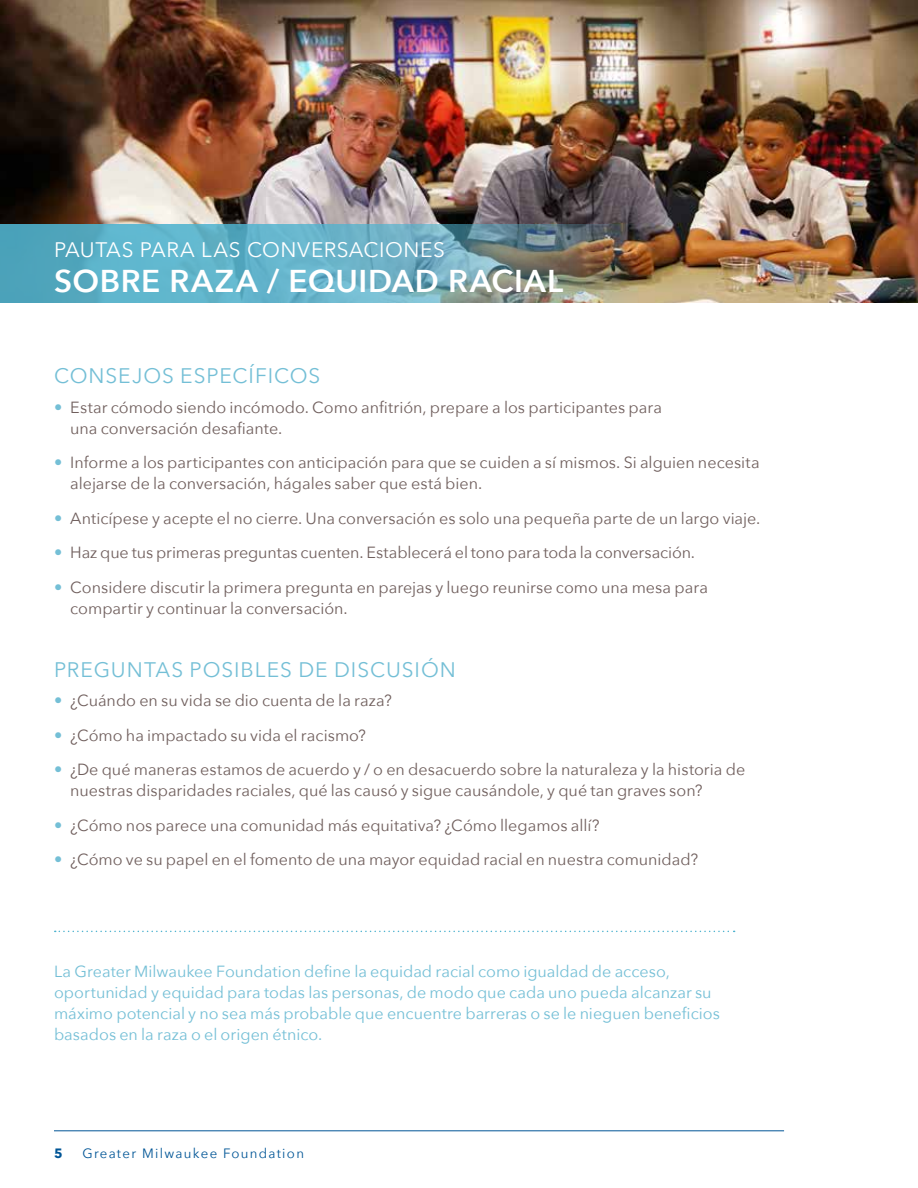
<style>
.page{position:relative;width:918px;height:1188px;background:#fff}
.page>*{position:absolute;margin:0;border:0;box-sizing:border-box;transform-origin:0 0}
.t1{font:600 31.5px "Avenir Next";letter-spacing:.02em;color:#fff}
.t2{font:21px "Avenir Next";letter-spacing:.045em;color:#74bfd6}
.t3{font:21px "Avenir Next";letter-spacing:.025em;color:#fff}
.t4{font:16.2px/21px "Avenir Next";color:#705f5d}
.t5{font:16.2px/21px "Avenir Next";color:#74bfd6}
.t6{font:13.5px "Avenir Next";letter-spacing:.1em;color:#005596}
.t7{font:700 13.5px "Avenir Next";color:#005596}
.s1{font-size:16.5px;color:#74bfd6}
</style>
<div class="page">
<img style="left:0;top:0;width:918px;height:303px">
<svg style="left:55px;top:931px;width:680px;height:1px"></svg>
<img style="left:0;top:225px;width:639px;height:78px">
<hr style="left:54px;top:1131px;width:730px;height:1px;background:#005596">
<p class="t3" style="left:54px;top:232px;width:392px">PAUTAS PARA LAS CONVERSACIONES</p>
<h1 class="t1" style="left:54px;top:254px;width:511px">SOBRE RAZA / EQUIDAD RACIAL</h1>
<p class="t2" style="left:54px;top:358px;width:268px">CONSEJOS ESPECÍFICOS</p>
<p class="t4" style="left:70px;top:396px;width:593px;text-indent:-16px"><span class="s1">•</span> Estar cómodo siendo incómodo. Como anfitrión, prepare a los participantes para una conversación desafiante.</p>
<p class="t4" style="left:70px;top:451px;width:691px;text-indent:-16px"><span class="s1">•</span> Informe a los participantes con anticipación para que se cuiden a sí mismos. Si alguien necesita alejarse de la conversación, hágales saber que está bien.</p>
<p class="t4" style="left:54px;top:507px;width:708px"><span class="s1">•</span> Anticípese y acepte el no cierre. Una conversación es solo una pequeña parte de un largo viaje.</p>
<p class="t4" style="left:54px;top:541px;width:643px"><span class="s1">•</span> Haz que tus primeras preguntas cuenten. Establecerá el tono para toda la conversación.</p>
<p class="t4" style="left:70px;top:576px;width:639px;text-indent:-16px"><span class="s1">•</span> Considere discutir la primera pregunta en parejas y luego reunirse como una mesa para compartir y continuar la conversación.</p>
<p class="t2" style="left:54px;top:652px;width:403px">PREGUNTAS POSIBLES DE DISCUSIÓN</p>
<p class="t4" style="left:54px;top:690px;width:339px"><span class="s1">•</span> ¿Cuándo en su vida se dio cuenta de la raza?</p>
<p class="t4" style="left:54px;top:724px;width:314px"><span class="s1">•</span> ¿Cómo ha impactado su vida el racismo?</p>
<p class="t4" style="left:70px;top:759px;width:677px;text-indent:-16px"><span class="s1">•</span> ¿De qué maneras estamos de acuerdo y / o en desacuerdo sobre la naturaleza y la historia de nuestras disparidades raciales, qué las causó y sigue causándole, y qué tan graves son?</p>
<p class="t4" style="left:54px;top:814px;width:547px"><span class="s1">•</span> ¿Cómo nos parece una comunidad más equitativa? ¿Cómo llegamos allí?</p>
<p class="t4" style="left:54px;top:849px;width:646px"><span class="s1">•</span> ¿Cómo ve su papel en el fomento de una mayor equidad racial en nuestra comunidad?</p>
<p class="t5" style="left:54px;top:960px;width:667px">La Greater Milwaukee Foundation define la equidad racial como igualdad de acceso, oportunidad y equidad para todas las personas, de modo que cada uno pueda alcanzar su máximo potencial y no sea más probable que encuentre barreras o se le nieguen beneficios basados en la raza o el origen étnico.</p>
<p class="t7" style="left:54px;top:1141px;width:10px">5</p>
<p class="t6" style="left:82px;top:1142px;width:223px">Greater Milwaukee Foundation</p>
</div>
